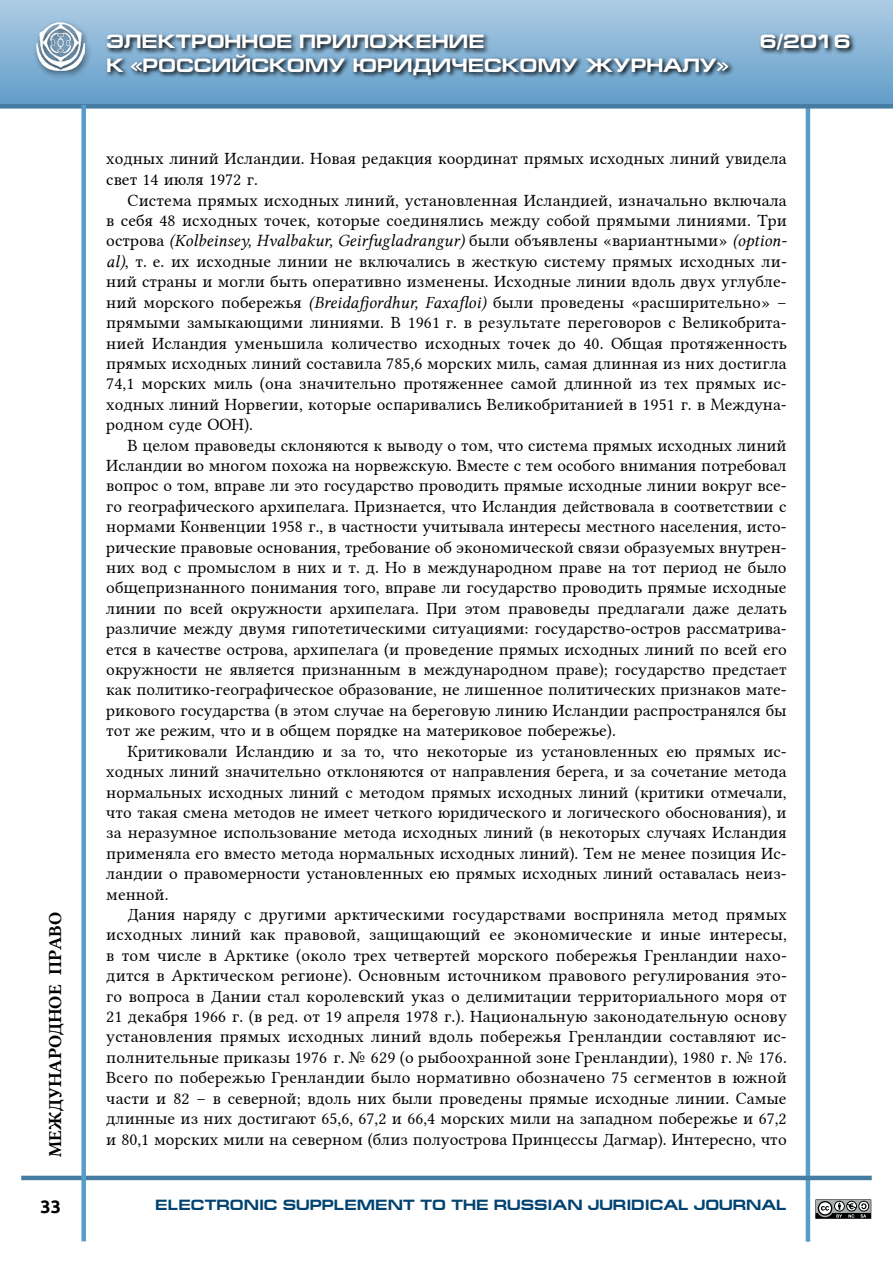
<style>
.page{position:relative;width:893px;height:1263px;background:#fff}
.page>*{position:absolute;margin:0;border:0;box-sizing:border-box;transform-origin:0 0}
.t1{font:700 19.5px "Europe Ext";color:#fff}
.t2{font:18px "Lin Libertine B";color:#000}
.t3{font:700 18px "Ubuntu";color:#000}
.t4{font:17.25px/20.4px "Lin Libertine";color:#000;text-align:justify}
.t5{font:17.25px "Lin Libertine I";letter-spacing:.005em;color:#000}
.t6{font:700 15px "Europe Ext";color:#004371}
.s1{font-family:"Lin Libertine"}
.s2{font-family:"Lin Libertine I"}
</style>
<div class="page">
<hr style="left:806px;top:91px;width:4px;height:1151px;background:#589cca">
<hr style="left:21px;top:1176px;width:851px;height:4px;background:#467ba2">
<div style="left:0;top:0;width:893px;height:106px;background:linear-gradient(to bottom,#aecce4,#619dc9)"></div>
<div style="left:0;top:104px;width:893px;height:5px;background:#467ba2"></div>
<div style="left:81px;top:105px;width:5px;height:1136px;background:#589cca"></div>
<div style="left:33px;top:19px;width:59px;height:60px;background:#000;opacity:.63"></div>
<img style="left:37px;top:23px;width:47px;height:47px">
<svg style="left:105px;top:31px;width:751px;height:50px;background:#6b90ab"></svg>
<svg style="left:815px;top:1199px;width:57px;height:20px"></svg>
<p class="t2" style="left:43px;top:1157px;width:246px;rotate:-90deg">международное право</p>
<p class="t3" style="left:41px;top:1196px;width:22px">33</p>
<p class="t1" style="left:106px;top:31px;width:380px">ЭЛЕКТРОННОЕ ПРИЛОЖЕНИЕ</p>
<p class="t1" style="left:760px;top:31px;width:92px">6/2016</p>
<p class="t1" style="left:106px;top:54px;width:624px">К «РОССИЙСКОМУ ЮРИДИЧЕСКОМУ ЖУРНАЛУ»</p>
<p class="t4" style="left:106px;top:146px;width:682px">ходных линий Исландии. Новая редакция координат прямых исходных линий увидела свет 14 июля 1972 г.</p>
<p class="t4" style="left:106px;top:188px;width:682px;text-align:right">Система прямых исходных линий, установленная Исландией, изначально включала<br>в себя 48 исходных точек, которые соединялись между собой прямыми линиями. Три</p>
<p class="t5" style="left:106px;top:231px;width:682px"><span class="s1">острова</span> (Kolbeinsey, Hvalbakur, Geirfugladrangur) <span class="s1">были объявлены «вариантными»</span> (option-</p>
<p class="t4" style="left:106px;top:249px;width:682px"><span class="s2">al)</span>, т. е. их исходные линии не включались в жесткую систему прямых исходных ли&shy;ний страны и могли быть оперативно изменены. Исходные линии вдоль двух углубле&shy;ний морского побережья <span class="s2">(Breidafjordhur, Faxafloi)</span> были проведены «расширительно» – прямыми замыкающими линиями. В 1961 г. в результате переговоров с Великобрита&shy;нией Исландия уменьшила количество исходных точек до 40. Общая протяженность прямых исходных линий составила 785,6 морских миль, самая длинная из них достигла 74,1 морских миль (она значительно протяженнее самой длинной из тех прямых ис&shy;ходных линий Норвегии, которые оспаривались Великобританией в 1951 г. в Междуна&shy;родном суде ООН).</p>
<p class="t4" style="left:106px;top:433px;width:682px;text-indent:21px">В целом правоведы склоняются к выводу о том, что система прямых исходных линий Исландии во многом похожа на норвежскую. Вместе с тем особого внимания потребовал вопрос о том, вправе ли это государство проводить прямые исходные линии вокруг все&shy;го географического архипелага. Признается, что Исландия действовала в соответствии с нормами Конвенции 1958 г., в частности учитывала интересы местного населения, исто&shy;рические правовые основания, требование об экономической связи образуемых внутрен&shy;них вод с промыслом в них и т. д. Но в международном праве на тот период не было общепризнанного понимания того, вправе ли государство проводить прямые исходные линии по всей окружности архипелага. При этом правоведы предлагали даже делать различие между двумя гипотетическими ситуациями: государство-остров рассматрива&shy;ется в качестве острова, архипелага (и проведение прямых исходных линий по всей его окружности не является признанным в международном праве); государство предстает как политико-географическое образование, не лишенное политических признаков мате&shy;рикового государства (в этом случае на береговую линию Исландии распространялся бы тот же режим, что и в общем порядке на материковое побережье).</p>
<p class="t4" style="left:106px;top:739px;width:682px;text-indent:21px">Критиковали Исландию и за то, что некоторые из установленных ею прямых ис&shy;ходных линий значительно отклоняются от направления берега, и за сочетание метода нормальных исходных линий с методом прямых исходных линий (критики отмечали, что такая смена методов не имеет четкого юридического и логического обоснования), и за неразумное использование метода исходных линий (в некоторых случаях Исландия применяла его вместо метода нормальных исходных линий). Тем не менее позиция Ис&shy;ландии о правомерности установленных ею прямых исходных линий оставалась неиз&shy;менной.</p>
<p class="t4" style="left:106px;top:902px;width:682px;text-indent:21px">Дания наряду с другими арктическими государствами восприняла метод прямых исходных линий как правовой, защищающий ее экономические и иные интересы, в том числе в Арктике (около трех четвертей морского побережья Гренландии нахо&shy;дится в Арктическом регионе). Основным источником правового регулирования это&shy;го вопроса в Дании стал королевский указ о делимитации территориального моря от 21 декабря 1966 г. (в ред. от 19 апреля 1978 г.). Национальную законодательную основу установления прямых исходных линий вдоль побережья Гренландии составляют ис&shy;полнительные приказы 1976 г. № 629 (о рыбоохранной зоне Гренландии), 1980 г. № 176.<br>Всего по побережью Гренландии было нормативно обозначено 75 сегментов в южной части и 82 – в северной; вдоль них были проведены прямые исходные линии. Самые длинные из них достигают 65,6, 67,2 и 66,4 морских мили на западном побережье и 67,2 и 80,1 морских мили на северном (близ полуострова Принцессы Дагмар). Интересно, что</p>
<p class="t6" style="left:155px;top:1196px;width:633px">ELECTRONIC SUPPLEMENT TO THE RUSSIAN JURIDICAL JOURNAL</p>
</div>
